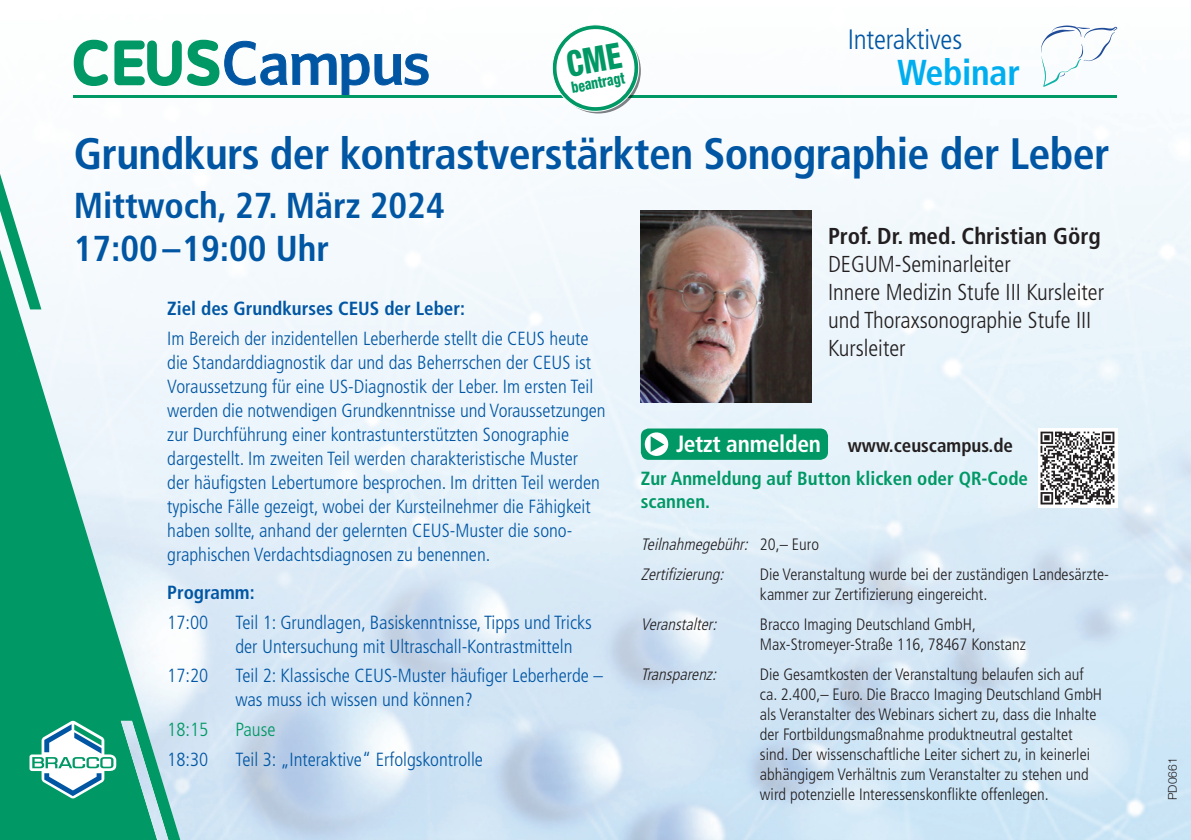
<style>
.page{position:relative;width:1191px;height:840px;background:#fff}
.page>*{position:absolute;margin:0;border:0;box-sizing:border-box;transform-origin:0 0}
.t1{font:700 condensed 44px "Frutiger";letter-spacing:-.015em;color:#0156a3}
.t2{font:700 condensed 36px/43.2px "Frutiger";color:#0156a3}
.t3{font:700 condensed 36px "Frutiger";letter-spacing:-.01em;color:#00aeef}
.t4{font:300 condensed 28px "Frutiger";letter-spacing:-.01em;color:#0156a3}
.t5{font:300 condensed 23px/28px "Frutiger";color:#231f20}
.t6{font:700 condensed 23px "Frutiger";color:#231f20}
.t7{font:300 condensed 19px/24px "Frutiger";color:#0156a3}
.t8{font:700 condensed 19px/33.2px "Frutiger";color:#009864}
.t9{font:700 condensed 19px "Frutiger";color:#0156a3}
.t10{font:300 condensed 19px "Frutiger";color:#009864}
.t11{font:300 condensed 16.4px/20px "Frutiger";color:#231f20}
.t12{font:italic 300 condensed 16.4px/30px "Frutiger";color:#231f20}
.t13{font:800 condensed 15.8px "Helvetica Neue LT Std";color:#009864;scale:.85 1}
.t14{font:300 12px "Helvetica Neue LT Std";color:#231f20}
.s1{font-size:23.4px;color:#fff}
.s2{color:#231f20}
.s3{font-style:normal}
</style>
<div class="page">
<img style="left:73px;top:72px;width:907px;height:417px">
<svg style="left:0;top:155px;width:189px;height:684px"></svg>
<svg style="left:29px;top:720px;width:148px;height:119px;background:#4db398"></svg>
<svg style="left:73px;top:39px;width:355px;height:58px"></svg>
<hr style="left:74px;top:95px;width:1043px;height:3px;background:#009864">
<img style="left:1037px;top:428px;width:78px;height:79px">
<div style="left:641px;top:428px;width:187px;height:31px;background:#009864;border-radius:8px"></div>
<div style="left:645px;top:432px;width:23px;height:23px;background:#fff;border-radius:50%"></div>
<svg style="left:650px;top:436px;width:14px;height:16px"></svg>
<svg style="left:1040px;top:25px;width:77px;height:62px"></svg>
<img style="left:641px;top:210px;width:170px;height:193px">
<svg style="left:549px;top:24px;width:93px;height:91px"></svg>
<p class="t13" style="left:570px;top:81px;width:65px;rotate:-10deg">beantragt</p>
<h3 class="t4" style="left:848px;top:28px;width:116px">Interaktives</h3>
<h2 class="t3" style="left:897px;top:58px;width:124px">Webinar</h2>
<h1 class="t1" style="left:74px;top:136px;width:1037px">Grundkurs der kontrastverstärkten Sonographie der Leber</h1>
<h2 class="t2" style="left:74px;top:187px;width:372px">Mittwoch, 27. März 2024<br>17:00 –19:00 Uhr</h2>
<p class="t6" style="left:828px;top:227px;width:274px">Prof. Dr. med. Christian Görg</p>
<p class="t5" style="left:828px;top:252px;width:277px">DEGUM-Seminarleiter<br>Innere Medizin Stufe III Kursleiter und Thoraxsonographie Stufe III<br>Kursleiter</p>
<p class="t9" style="left:167px;top:300px;width:299px">Ziel des Grundkurses CEUS der Leber:</p>
<p class="t7" style="left:167px;top:327px;width:440px">Im Bereich der inzidentellen Leberherde stellt die CEUS heute die Standarddiagnostik dar und das Beherrschen der CEUS ist Voraussetzung für eine US-Diagnostik der Leber. Im ersten Teil werden die notwendigen Grundkenntnisse und Voraussetzungen zur Durchführung einer kontrastunterstützten Sonographie dargestellt. Im zweiten Teil werden charakteristische Muster<br>der häufigsten Lebertumore besprochen. Im dritten Teil werden typische Fälle gezeigt, wobei der Kursteilnehmer die Fähigkeit haben sollte, anhand der gelernten CEUS-Muster die sono&shy;graphischen Verdachtsdiagnosen zu benennen.</p>
<p class="t8" style="left:641px;top:430px;width:389px;text-indent:35px"><span class="s1">Jetzt anmelden</span> <span class="s2">www.ceuscampus.de<br></span>Zur Anmeldung auf Button klicken oder QR-Code</p>
<p class="t8" style="left:641px;top:485px;width:71px">scannen.</p>
<p class="t12" style="left:641px;top:530px;width:180px">Teilnahmegebühr: <span class="s3">2 0 , – E u r o<br></span>Zertifizierung:</p>
<p class="t11" style="left:760px;top:565px;width:350px">Die Veranstaltung wurde bei der zuständigen Landesärzte - kammer zur Zertifizierung eingereicht.</p>
<p class="t9" style="left:167px;top:584px;width:89px">Programm:</p>
<p class="t7" style="left:167px;top:611px;width:43px">17:00</p>
<p class="t7" style="left:235px;top:611px;width:358px">Teil 1: Grundlagen, Basiskenntnisse, Tipps und Tricks der Untersuchung mit Ultraschall-Kontrastmitteln</p>
<p class="t7" style="left:167px;top:664px;width:43px">17:20</p>
<p class="t7" style="left:235px;top:664px;width:369px">Teil 2: Klassische CEUS-Muster häufiger Leberherde – was muss ich wissen und können?</p>
<p class="t10" style="left:167px;top:721px;width:43px">18:15</p>
<p class="t10" style="left:235px;top:721px;width:42px">Pause</p>
<p class="t7" style="left:167px;top:748px;width:43px">18:30</p>
<p class="t7" style="left:235px;top:748px;width:249px">Teil 3: „Interaktive“ Erfolgskontrolle</p>
<p class="t12" style="left:641px;top:610px;width:80px">Veranstalter:</p>
<p class="t11" style="left:760px;top:615px;width:267px">Bracco Imaging Deutschland GmbH,<br>Max-Stromeyer-Straße 116, 78467 Konstanz</p>
<p class="t12" style="left:641px;top:660px;width:80px">Transparenz:</p>
<p class="t11" style="left:760px;top:665px;width:344px">Die Gesamtkosten der Veranstaltung belaufen sich auf ca. 2.400,– Euro. Die Bracco Imaging Deutschland GmbH als Veranstalter des Webinars sichert zu, dass die Inhalte der Fort bildungsmaß nahme produktneutral gestaltet sind. Der wissen schaftliche Leiter sichert zu, in keinerlei abhängigem Verhältnis zum Veranstalter zu stehen und wird potenzielle Interessenskonflikte offenlegen.</p>
<p class="t14" style="left:1168px;top:799px;width:44px;rotate:-90deg">PD0661</p>
</div>
